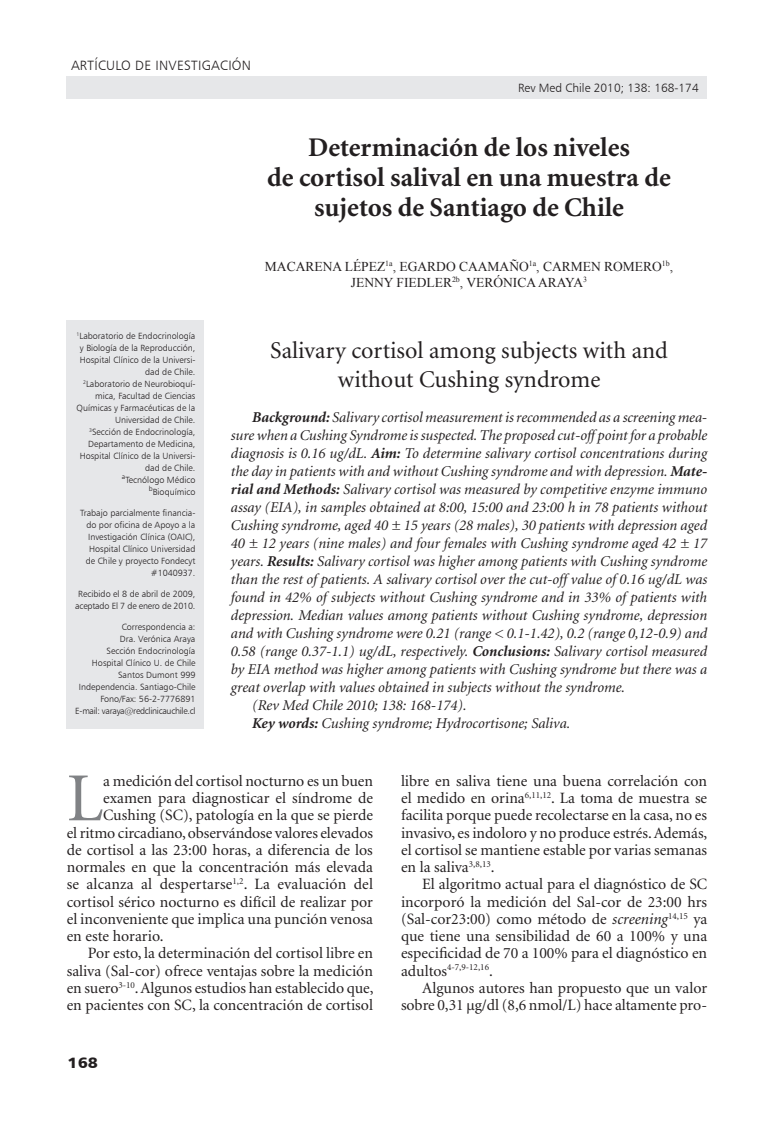
<style>
.page{position:relative;width:774px;height:1134px;background:#fff}
.page>*{position:absolute;margin:0;border:0;box-sizing:border-box;transform-origin:0 0}
._1texto{font:68.85px "Minion";color:#808285}
._2titulo{font:700 27px/30px "Minion";color:#231f20;text-align:center}
._1resumen{font:24px/28.8px "Minion";color:#231f20;text-align:center}
._1texto-2{font:15.75px/17.2px "Minion";color:#231f20;text-align:justify}
._1resumen-2{font:italic 15px/18px "Minion";color:#231f20;text-align:justify}
.t1{font:15px "Humanist 777 BT Black B";color:#231f20;scale:1.1 1}
._1autor{font:13.5px/16.2px "Times New Roman";color:#231f20;text-align:center}
.t2{font:13.5px "Humanist 777 BT Light B";letter-spacing:.02em;color:#231f20}
.t3{font:12px "Humanist 777 BT Light B";color:#231f20}
._1texto-3{font:9.15px "Minion";color:#231f20}
._1datos{font:9px/12px "Humanist 777 BT Light B";color:#231f20;text-align:right}
.s1{font-weight:700}
.s2{font-style:italic}
.s3{font-size:15.75px}
</style>
<div class="page">
<div style="left:67px;top:77px;width:640px;height:22px;background:#e6e7e9"></div>
<div style="left:67px;top:320px;width:137px;height:408px;background:#e6e7e9"></div>
<p class="t2" style="left:71px;top:57px;width:182px">artículo de investigación</p>
<p class="t3" style="left:518px;top:81px;width:182px">Rev Med Chile 2010; 138: 168-174</p>
<p class="_2titulo" style="left:267px;top:133px;width:405px">Determinación de los niveles<br>de cortisol salival en una muestra de sujetos de Santiago de Chile</p>
<p class="_1autor" style="left:265px;top:258px;width:410px">MACARENA LÉPEZ<sup>1a</sup>, EGARDO CAAMAÑO<sup>1a</sup>, CARMEN ROMERO<sup>1b</sup>,<br>JENNY FIEDLER<sup>2b</sup>, VERÓNICA ARAYA<sup>3</sup></p>
<p class="_1datos" style="left:77px;top:330px;width:120px"><sup>1</sup>Laboratorio de E ndocrinología y Biología de la Reproducción,<br>Hospital Clínico de la U niversi&shy;dad de Chile.</p>
<p class="_1datos" style="left:77px;top:378px;width:120px"><sup>2</sup>Laboratorio de Neurobioquí&shy;mica, Facultad de Ciencias<br>Químicas y Farmacéuticas de la<br>U niversidad de Chile.</p>
<p class="_1datos" style="left:80px;top:426px;width:117px"><sup>3</sup>Sección de E ndocrinología,<br>Departamento de Medicina,<br>Hospital Clínico de la U niversi&shy;dad de Chile.</p>
<p class="_1datos" style="left:122px;top:474px;width:75px"><sup>a</sup>Tecnólogo Médico</p>
<p class="_1datos" style="left:149px;top:486px;width:48px"><sup>b</sup>Bioquímico</p>
<p class="_1datos" style="left:86px;top:507px;width:111px;text-align:justify;text-indent:-6px">Trabajo parcialmente financia&shy;do por oficina de Apoyo a la I nvestigación Clínica (OAIC</p>
<p class="_1datos" style="left:86px;top:531px;width:111px">),<br>Hospital Clínico U niversidad de Chile y proyecto Fondecyt #1040937.</p>
<p class="_1datos" style="left:75px;top:588px;width:122px;text-align:center">Recibido el 8 de abril de 2009, aceptado El 7 de enero de 2010.</p>
<p class="_1datos" style="left:122px;top:621px;width:75px">Correspondencia a:</p>
<p class="_1datos" style="left:120px;top:633px;width:77px">Dra. Verónica Araya</p>
<p class="_1datos" style="left:107px;top:645px;width:90px">Sección E ndocrinología</p>
<p class="_1datos" style="left:92px;top:657px;width:105px">Hospital Clínico U . de Chile</p>
<p class="_1datos" style="left:118px;top:669px;width:79px">Santos Dumont 999</p>
<p class="_1datos" style="left:79px;top:681px;width:118px">I ndependencia. Santiago-Chile</p>
<p class="_1datos" style="left:100px;top:693px;width:97px">Fono/Fax: 56-2-7776891</p>
<p class="_1datos" style="left:75px;top:705px;width:122px">E-mail: varaya@redclinicauchile.cl</p>
<p class="_1resumen" style="left:270px;top:337px;width:399px">Salivary cortisol among subjects with and without Cushing syndrome</p>
<p class="_1resumen-2" style="left:231px;top:409px;width:478px;text-indent:21px"><span class="s1">Background:</span> Salivary cortisol measurement is recommended as a screening mea&shy;sure when a Cushing Syndrome is suspected. The proposed cut-off point for a probable diagnosis is 0.16 ug/dL. <span class="s1">Aim:</span> To determine salivary cortisol concentrations during the day in patients with and without Cushing syndrome and with depression. <span class="s1">Mate&shy;rial and Methods:</span> Salivary cortisol was measured by competitive enzyme immuno assay (EIA), in samples obtained at 8:00, 15:00 and 23:00 h in 78 patients without Cushing syndrome, aged 40 ± 15 years (28 males), 30 patients with depression aged 40 ± 12 years (nine males) and four females with Cushing syndrome aged 42 ± 17 years. <span class="s1">Results:</span> Salivary cortisol was higher among patients with Cushing syndrome than the rest of patients. A salivary cortisol over the cut-off value of 0.16 ug/dL was found in 42% of subjects without Cushing syndrome and in 33% of patients with depression. Median values among patients without Cushing syndrome, depression and with Cushing syndrome were 0.21 (range &lt; 0.1-1.42), 0.2 (range 0,12-0.9) and 0.58 (range 0.37-1.1) ug/dL, respectively. <span class="s1">Conclusions:</span> Salivary cortisol measured by EIA method was higher among patients with Cushing syndrome but there was a great overlap with values obtained in subjects without the syndrome.</p>
<p class="_1resumen-2" style="left:252px;top:697px;width:216px">(Rev Med Chile 2010; 138: 168-174).</p>
<p class="_1resumen-2" style="left:252px;top:715px;width:320px"><span class="s1">Key words:</span> Cushing syndrome; Hydrocortisone; Saliva.</p>
<p class="_1texto" style="left:67px;top:764px;width:38px">L</p>
<p class="_1texto-2" style="left:103px;top:773px;width:271px">a medición del cortisol nocturno es un buen</p>
<p class="_1texto-2" style="left:103px;top:790px;width:271px">examen para diagnosticar el síndrome de</p>
<p class="_1texto-2" style="left:103px;top:807px;width:271px">Cushing (SC), patología en la que se pierde</p>
<p class="_1texto-2" style="left:67px;top:824px;width:308px">el ritmo circadiano, observándose valores elevados</p>
<p class="_1texto-2" style="left:67px;top:842px;width:308px">de cortisol a las 23:00 horas, a diferencia de los</p>
<p class="_1texto-2" style="left:67px;top:859px;width:308px">normales en que la concentración más elevada</p>
<p class="_1texto-2" style="left:67px;top:876px;width:308px">se alcanza al despertarse<sup>1,2</sup>. La evaluación del</p>
<p class="_1texto-2" style="left:67px;top:893px;width:308px">cortisol sérico nocturno es difícil de realizar por</p>
<p class="_1texto-2" style="left:67px;top:911px;width:308px">el inconveniente que implica una punción venosa</p>
<p class="_1texto-2" style="left:67px;top:928px;width:98px">en este horario.</p>
<p class="_1texto-2" style="left:67px;top:945px;width:308px;text-indent:21px">Por esto, la determinación del cortisol libre en saliva (Sal-cor) ofrece ventajas sobre la medición en suero<sup>3-10</sup>. Algunos estudios han establecido que, en pacientes con SC, la concentración de cortisol</p>
<p class="t1" style="left:68px;top:1053px;width:29px">168</p>
<p class="_1texto-2" style="left:401px;top:773px;width:308px">libre en saliva tiene una buena correlación con el medido en orina<sup>6,11,12</sup>. La toma de muestra se facilita porque puede recolectarse en la casa, no es invasivo, es indoloro y no produce estrés. Además, el cortisol se mantiene estable por varias semanas en la saliva<sup>3,8,13</sup>.</p>
<p class="_1texto-2" style="left:401px;top:876px;width:308px;text-indent:21px">El algoritmo actual para el diagnóstico de SC incorporó la medición del Sal-cor de 23:00 hrs (Sal-cor23:00) como método de <span class="s2">screening</span><sup>14,15</sup> ya que tiene una sensibilidad de 60 a 100% y una especificidad de 70 a 100% para el diagnóstico en</p>
<p class="_1texto-3" style="left:401px;top:963px;width:93px"><span class="s3">adultos</span>4-7,9-12,16<span class="s3">.</span></p>
<p class="_1texto-2" style="left:401px;top:980px;width:308px;text-align:right">Algunos autores han propuesto que un valor sobre 0,31 µg/dl (8,6 nmol/L) hace altamente pro-</p>
</div>
